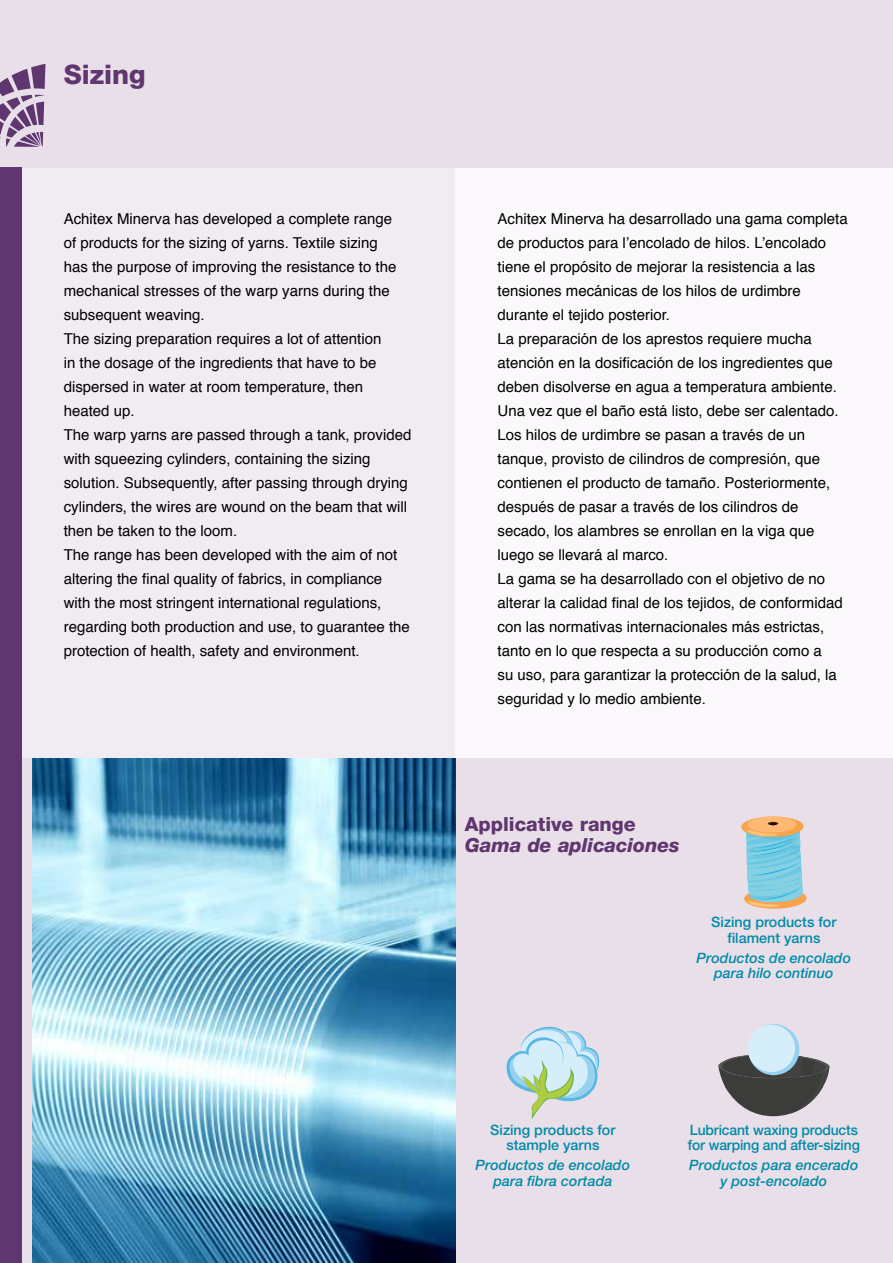
<style>
.page{position:relative;width:893px;height:1263px;background:#fff}
.page>*{position:absolute;margin:0;border:0;box-sizing:border-box;transform-origin:0 0}
.t1{font:800 27px "Helvetica Neue";color:#5f366f}
.t2{font:italic 800 19.5px "Helvetica Neue";color:#5f366f}
.t3{font:800 19.5px "Helvetica Neue";color:#5f366f}
.t4{font:15px/24px "Helvetica";color:#000}
.t5{font:500 14.25px/15.6px "Helvetica Neue";color:#008ba8;text-align:center}
.t6{font:italic 500 14.25px/15.6px "Helvetica Neue";color:#008ba8;text-align:center}
</style>
<div class="page">
<div style="left:0;top:758px;width:893px;height:505px;background:#e9dfe9"></div>
<img style="left:32px;top:758px;width:423px;height:505px">
<svg style="left:506px;top:1026px;width:94px;height:93px"></svg>
<svg style="left:744px;top:888px;width:63px;height:21px"></svg>
<svg style="left:741px;top:816px;width:63px;height:21px"></svg>
<div style="left:747px;top:816px;width:50px;height:17px;background:#ffb975;border-radius:50%"></div>
<svg style="left:744px;top:822px;width:59px;height:85px;background:#9bc5c5"></svg>
<svg style="left:718px;top:1055px;width:111px;height:61px"></svg>
<svg style="left:748px;top:1024px;width:51px;height:51px"></svg>
<div style="left:748px;top:1025px;width:47px;height:47px;background:#d6edfa;border-radius:50%"></div>
<div style="left:0;top:168px;width:455px;height:590px;background:#f1ebf2"></div>
<div style="left:455px;top:168px;width:438px;height:590px;background:#faf8fa"></div>
<div style="left:0;top:0;width:893px;height:168px;background:#e9dfe9"></div>
<div style="left:0;top:168px;width:22px;height:1095px;background:#5f366f"></div>
<svg style="left:0;top:64px;width:46px;height:83px"></svg>
<h1 class="t1" style="left:64px;top:59px;width:83px">Sizing</h1>
<p class="t4" style="left:64px;top:207px;width:349px">Achitex Minerva has developed a complete range<br>of products for the sizing of yarns. Textile sizing<br>has the purpose of improving the resistance to the mechanical stresses of the warp yarns during the subsequent weaving.<br>The sizing preparation requires a lot of attention<br>in the dosage of the ingredients that have to be dispersed in water at room temperature, then heated up.<br>The warp yarns are passed through a tank, provided with squeezing cylinders, containing the sizing solution. Subsequently, after passing through drying cylinders, the wires are wound on the beam that will then be taken to the loom.<br>The range has been developed with the aim of not altering the final quality of fabrics, in compliance with the most stringent international regulations, regarding both production and use, to guarantee the protection of health, safety and environment.</p>
<p class="t4" style="left:497px;top:207px;width:352px">Achitex Minerva ha desarrollado una gama completa de productos para l’encolado de hilos. L’encolado tiene el propósito de mejorar la resistencia a las tensiones mecánicas de los hilos de urdimbre durante el tejido posterior.<br>La preparación de los aprestos requiere mucha atención en la dosificación de los ingredientes que deben disolverse en agua a temperatura ambiente.<br>Una vez que el baño está listo, debe ser calentado.<br>Los hilos de urdimbre se pasan a través de un tanque, provisto de cilindros de compresión, que contienen el producto de tamaño. Posteriormente, después de pasar a través de los cilindros de secado, los alambres se enrollan en la viga que luego se llevará al marco.<br>La gama se ha desarrollado con el objetivo de no alterar la calidad final de los tejidos, de conformidad con las normativas internacionales más estrictas, tanto en lo que respecta a su producción como a<br>su uso, para garantizar la protección de la salud, la seguridad y lo medio ambiente.</p>
<h2 class="t3" style="left:465px;top:813px;width:172px">Applicative range</h2>
<h2 class="t2" style="left:465px;top:834px;width:216px">Gama de aplicaciones</h2>
<p class="t5" style="left:711px;top:914px;width:127px">Sizing products for filament yarns</p>
<p class="t6" style="left:697px;top:950px;width:156px">Productos de encolado para hilo continuo</p>
<p class="t5" style="left:490px;top:1122px;width:127px">Sizing products for stample yarns</p>
<p class="t6" style="left:476px;top:1157px;width:156px">Productos de encolado para fibra cortada</p>
<p class="t5" style="left:688px;top:1122px;width:173px;text-align:left">Lubricant waxing products for warping and after-sizing</p>
<p class="t6" style="left:689px;top:1157px;width:171px">Productos para encerado y post-encolado</p>
</div>
